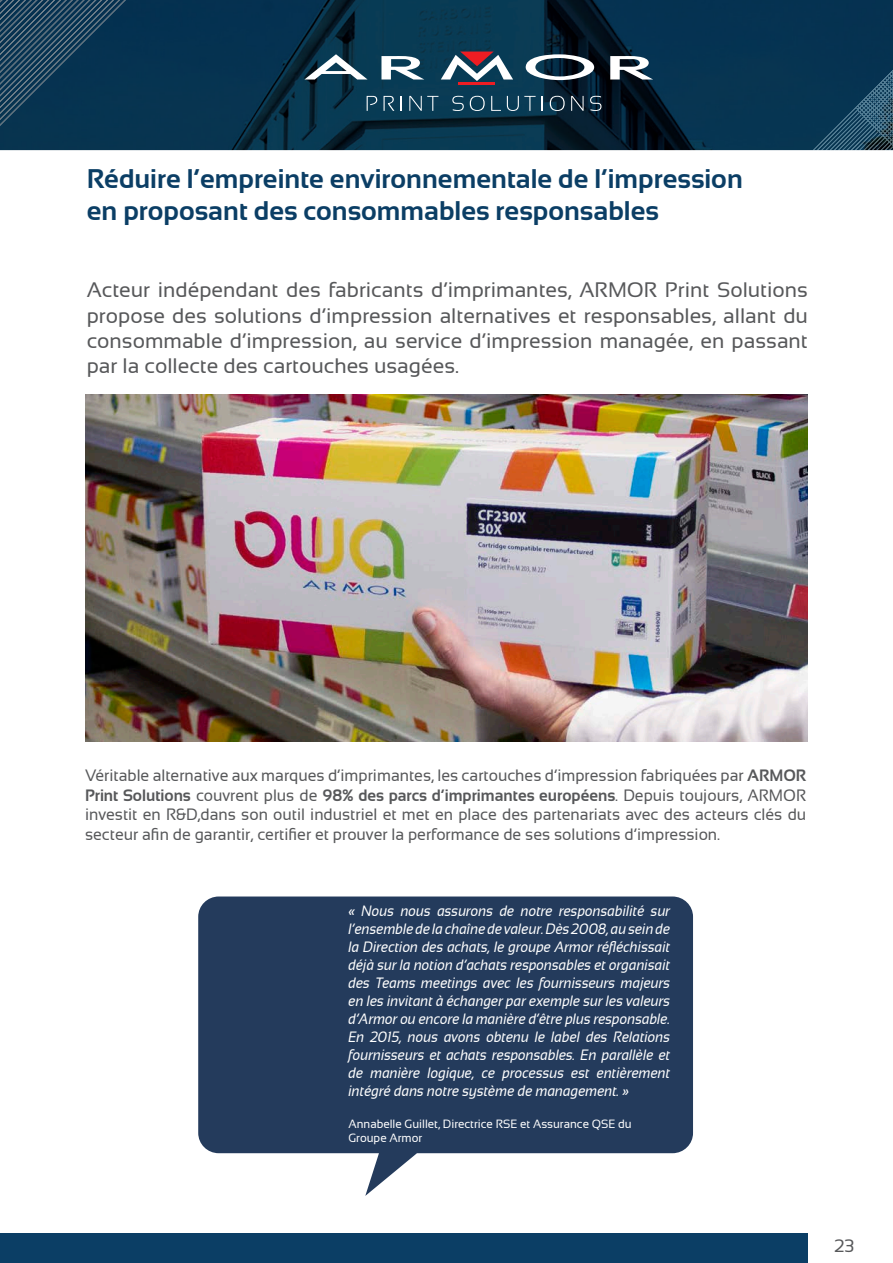
<style>
.page{position:relative;width:893px;height:1263px;background:#fff}
.page>*{position:absolute;margin:0;border:0;box-sizing:border-box;transform-origin:0 0}
.t1{font:700 27px/32.4px "Sansation";color:#0b3e65}
.t2{font:21px/25.2px "Sansation";color:#57585a;text-align:justify}
.t3{font:18px "Sansation";color:#57585a}
.t4{font:16.5px/19.8px "Sansation";color:#57585a;text-align:justify;scale:.96 1}
.t5{font:italic 15px/18px "Sansation";color:#fff;text-align:justify;scale:.9 1}
.t6{font:12px/14.4px "Sansation";color:#fff;scale:.96 1}
.s1{font-weight:700}
</style>
<div class="page">
<div style="left:0;top:1234px;width:808px;height:29px;background:#0b3e65"></div>
<img style="left:0;top:0;width:893px;height:150px">
<img style="left:0;top:0;width:126px;height:126px">
<img style="left:813px;top:70px;width:80px;height:80px">
<svg style="left:304px;top:54px;width:64px;height:25px"></svg>
<hr style="left:459px;top:82px;width:36px;height:3px;background:#ee1d23">
<svg style="left:381px;top:55px;width:43px;height:24px"></svg>
<svg style="left:610px;top:55px;width:43px;height:24px"></svg>
<svg style="left:441px;top:52px;width:72px;height:29px"></svg>
<svg style="left:526px;top:54px;width:68px;height:26px"></svg>
<svg style="left:367px;top:96px;width:10px;height:15px"></svg>
<svg style="left:384px;top:96px;width:10px;height:15px"></svg>
<svg style="left:401px;top:96px;width:1px;height:15px"></svg>
<svg style="left:409px;top:96px;width:29px;height:15px"></svg>
<svg style="left:452px;top:96px;width:12px;height:15px"></svg>
<svg style="left:470px;top:96px;width:15px;height:15px"></svg>
<svg style="left:491px;top:96px;width:10px;height:15px"></svg>
<svg style="left:507px;top:96px;width:29px;height:15px"></svg>
<svg style="left:542px;top:96px;width:1px;height:15px"></svg>
<svg style="left:550px;top:96px;width:15px;height:15px"></svg>
<svg style="left:571px;top:96px;width:13px;height:15px"></svg>
<svg style="left:590px;top:96px;width:11px;height:15px"></svg>
<img style="left:85px;top:394px;width:723px;height:348px">
<svg style="left:198px;top:896px;width:495px;height:300px;background:#425673"></svg>
<h1 class="t1" style="left:87px;top:162px;width:658px">Réduire l’empreinte environnementale de l’impression en proposant des consommables responsables</h1>
<p class="t2" style="left:87px;top:278px;width:723px">Acteur indépendant des fabricants d’imprimantes, ARMOR Print Solutions propose des solutions d’impression alternatives et responsables, allant du consommable d’impression, au service d’impression managée, en passant par la collecte des cartouches usagées.</p>
<p class="t4" style="left:85px;top:765px;width:753px">Véritable alternative aux marques d’imprimantes, les cartouches d’impression fabriquées par <span class="s1">ARMOR Print Solutions</span> couvrent plus de <span class="s1">98% des parcs d’imprimantes européens</span>. Depuis toujours, ARMOR investit en R&amp;D,dans son outil industriel et met en place des partenariats avec des acteurs clés du secteur afin de garantir, certifier et prouver la performance de ses solutions d’impression.</p>
<p class="t5" style="left:349px;top:902px;width:359px">« Nous nous assurons de notre responsabilité sur l’ensemble de la chaîne de valeur. Dès 2008, au sein de la Direction des achats, le groupe Armor réfléchissait déjà sur la notion d’achats responsables et organisait des Teams meetings avec les fournisseurs majeurs en les invitant à échanger par exemple sur les valeurs d’Armor ou encore la manière d’être plus responsable.<br>En 2015, nous avons obtenu le label des Relations fournisseurs et achats responsables. En parallèle et de manière logique, ce processus est entièrement intégré dans notre système de management. »</p>
<p class="t6" style="left:349px;top:1116px;width:296px">Annabelle Guillet, Directrice RSE et Assurance QSE du<br>Groupe Armor</p>
<p class="t3" style="left:834px;top:1236px;width:22px">23</p>
</div>
